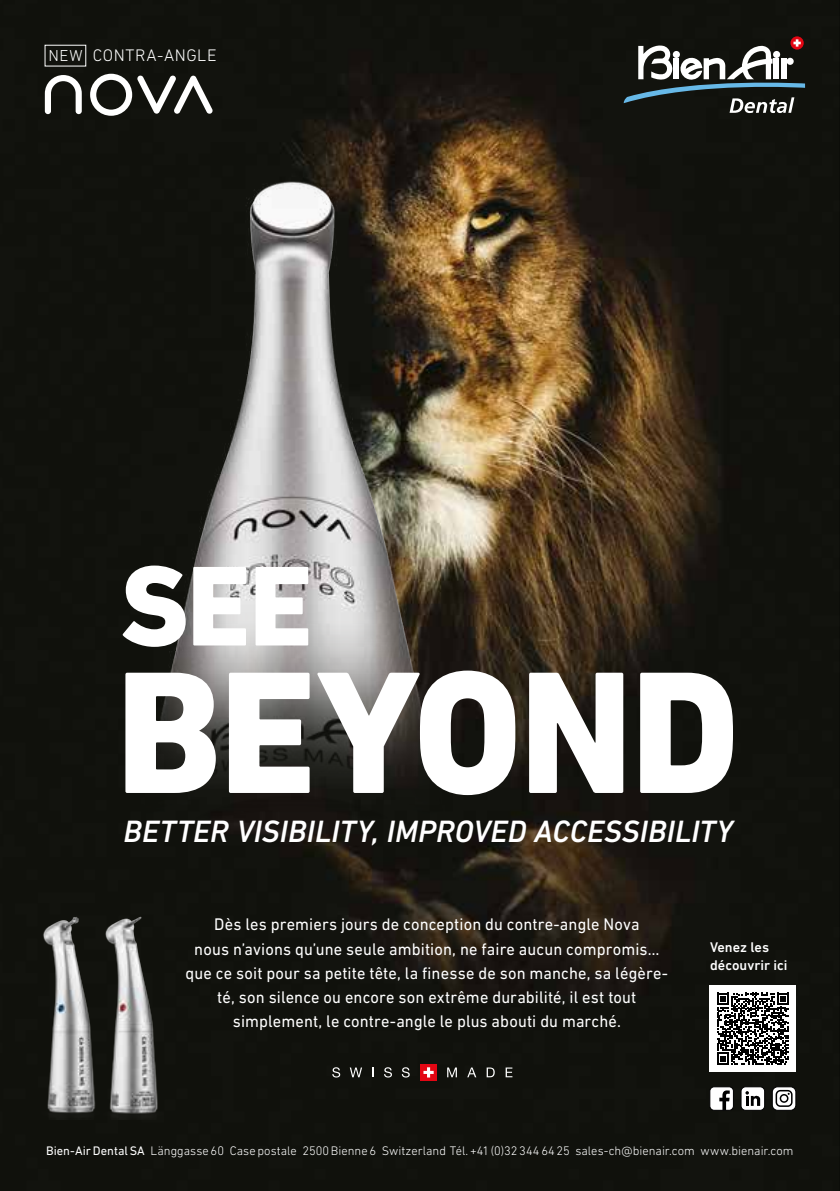
<style>
.page{position:relative;width:840px;height:1191px;background:#fff}
.page>*{position:absolute;margin:0;border:0;box-sizing:border-box;transform-origin:0 0}
.t1{font:800 176.8px "DIN Next LT Pro";letter-spacing:-.015em;color:#fff}
.t2{font:800 115.6px "DIN Next LT Pro";color:#fff}
.t3{font:italic 500 31.4px "DIN Next LT Pro";color:#fff}
.t4{font:17.2px/24.2px "DIN Next LT Pro";letter-spacing:.01em;color:#fff;text-align:center;scale:.96 1}
.t5{font:300 17px "DIN Next LT Pro";letter-spacing:.04em;color:#fff}
.t6{font:500 14.2px/18.6px "DIN Next LT Pro";color:#fff}
.t7{font:300 12.6px "DIN Next LT Pro";color:#fff}
.s1{font-size:16.2px}
.s2{font-weight:400}
</style>
<div class="page">
<img style="left:0;top:0;width:839px;height:1191px">
<img style="left:77px;top:152px;width:426px;height:1039px">
<svg style="left:790px;top:36px;width:13px;height:14px"></svg>
<svg style="left:623px;top:39px;width:181px;height:74px"></svg>
<svg style="left:45px;top:75px;width:37px;height:39px"></svg>
<svg style="left:90px;top:74px;width:123px;height:42px"></svg>
<div style="left:420px;top:1064px;width:16px;height:16px;background:#e30613"></div>
<svg style="left:423px;top:1067px;width:10px;height:10px"></svg>
<svg style="left:332px;top:1067px;width:8px;height:10px"></svg>
<svg style="left:349px;top:1067px;width:13px;height:10px"></svg>
<svg style="left:384px;top:1067px;width:8px;height:10px"></svg>
<svg style="left:401px;top:1067px;width:8px;height:10px"></svg>
<svg style="left:447px;top:1067px;width:9px;height:10px"></svg>
<svg style="left:467px;top:1067px;width:9px;height:10px"></svg>
<svg style="left:486px;top:1067px;width:8px;height:10px"></svg>
<svg style="left:505px;top:1067px;width:7px;height:10px"></svg>
<div style="left:740px;top:1086px;width:24px;height:24px;background:#fff;border-radius:4px"></div>
<div style="left:740px;top:1086px;width:24px;height:24px;border:1px solid #000;border-radius:4px"></div>
<svg style="left:745px;top:1091px;width:14px;height:14px"></svg>
<div style="left:709px;top:1086px;width:24px;height:24px;background:#fff;border-radius:4px"></div>
<div style="left:709px;top:1086px;width:24px;height:24px;border:1px solid #000;border-radius:4px"></div>
<svg style="left:719px;top:1090px;width:10px;height:20px"></svg>
<svg style="left:771px;top:1086px;width:24px;height:24px"></svg>
<div style="left:771px;top:1086px;width:24px;height:24px;border:1px solid #000;border-radius:5px"></div>
<svg style="left:775px;top:1090px;width:17px;height:16px"></svg>
<div style="left:709px;top:985px;width:86px;height:87px;background:#fff"></div>
<svg style="left:717px;top:992px;width:71px;height:72px"></svg>
<img style="left:132px;top:898px;width:63px;height:221px">
<img style="left:9px;top:897px;width:123px;height:222px">
<hr style="left:839px;top:0;width:1px;height:1191px;background:#000">
<p class="t5" style="left:48px;top:46px;width:169px"><span class="s1">NEW</span> CONTRA-ANGLE</p>
<h2 class="t2" style="left:120px;top:538px;width:194px">SEE</h2>
<h1 class="t1" style="left:116px;top:628px;width:625px">BEYOND</h1>
<h3 class="t3" style="left:123px;top:812px;width:610px">BETTER VISIBILITY, IMPROVED ACCESSIBILITY</h3>
<p class="t4" style="left:185px;top:912px;width:504px">Dès les premiers jours de conception du contre-angle Nova<br>nous n’avions qu’une seule ambition, ne faire aucun compromis… que ce soit pour sa petite tête, la finesse de son manche, sa légère&shy;té, son silence ou encore son extrême durabilité, il est tout simplement, le contre-angle le plus abouti du marché.</p>
<p class="t6" style="left:709px;top:937px;width:79px">Venez les découvrir ici</p>
<p class="t7" style="left:46px;top:1143px;width:748px"><span class="s2">Bien-Air Dental SA</span> Länggasse 60 Case postale 2500 Bienne 6 Switzerland Tél. +41 (0)32 344 64 25 sales-ch@bienair.com www.bienair.com</p>
</div>
